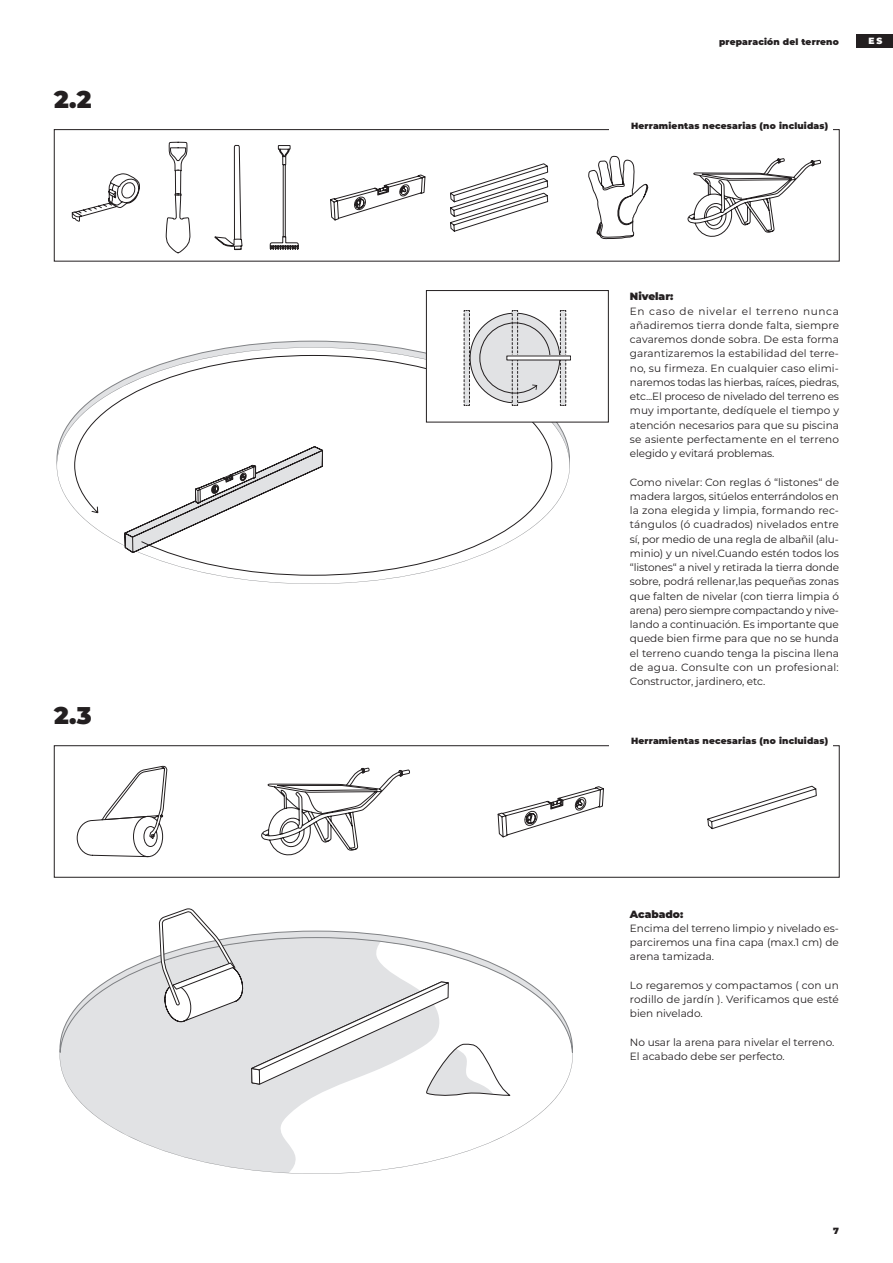
<style>
.page{position:relative;width:893px;height:1263px;background:#fff}
.page>*{position:absolute;margin:0;border:0;box-sizing:border-box;transform-origin:0 0}
.t1{font:900 24.15px "Montserrat";color:#231f20}
.t2{font:10.5px/14.2px "Montserrat";color:#231f20;text-align:justify}
.t3{font:900 10.5px "Montserrat";color:#231f20}
.t4{font:900 9px "Montserrat";letter-spacing:.02em;color:#231f20}
.t5{font:900 9px "Montserrat";color:#fff}
</style>
<div class="page">
<div style="left:857px;top:34px;width:36px;height:13px;background:#231f20"></div>
<svg style="left:57px;top:347px;width:513px;height:237px"></svg>
<svg style="left:74px;top:355px;width:479px;height:221px"></svg>
<svg style="left:60px;top:1058px;width:513px;height:116px"></svg>
<svg style="left:60px;top:955px;width:513px;height:103px"></svg>
<svg style="left:159px;top:909px;width:351px;height:188px"></svg>
<div style="left:54px;top:129px;width:785px;height:132px;border:1px solid #231f20"></div>
<div style="left:54px;top:745px;width:785px;height:132px;border:1px solid #231f20"></div>
<svg style="left:688px;top:158px;width:133px;height:79px"></svg>
<svg style="left:72px;top:173px;width:69px;height:89px"></svg>
<svg style="left:588px;top:156px;width:61px;height:84px"></svg>
<svg style="left:166px;top:142px;width:382px;height:112px"></svg>
<div style="left:426px;top:291px;width:182px;height:131px;background:#fff"></div>
<div style="left:426px;top:290px;width:183px;height:132px;border:1px solid #231f20"></div>
<svg style="left:560px;top:310px;width:6px;height:96px"></svg>
<svg style="left:464px;top:310px;width:6px;height:96px"></svg>
<svg style="left:470px;top:313px;width:90px;height:90px"></svg>
<svg style="left:479px;top:310px;width:72px;height:96px"></svg>
<svg style="left:263px;top:839px;width:96px;height:17px"></svg>
<svg style="left:77px;top:765px;width:87px;height:92px"></svg>
<svg style="left:104px;top:766px;width:713px;height:73px"></svg>
<div style="left:609px;top:120px;width:223px;height:13px;background:#fff"></div>
<div style="left:609px;top:736px;width:223px;height:13px;background:#fff"></div>
<h1 class="t1" style="left:54px;top:86px;width:39px">2.2</h1>
<h1 class="t1" style="left:54px;top:702px;width:39px">2.3</h1>
<p class="t4" style="left:719px;top:37px;width:121px">preparación del terreno</p>
<p class="t4" style="left:631px;top:121px;width:199px">Herramientas necesarias (no incluidas)</p>
<p class="t5" style="left:868px;top:36px;width:15px">ES</p>
<p class="t3" style="left:630px;top:291px;width:45px">Nivelar:</p>
<p class="t2" style="left:630px;top:304px;width:211px">En caso de nivelar el terreno nunca añadiremos tierra donde falta, siempre cavaremos donde sobra. De esta forma garantizaremos la estabilidad del terre&shy;no, su firmeza. En cualquier caso elimi&shy;naremos todas las hierbas, raíces, piedras, etc...El proceso de nivelado del terreno es muy importante, dedíquele el tiempo y atención necesarios para que su piscina se asiente perfectamente en el terreno elegido y evitará problemas.</p>
<p class="t2" style="left:630px;top:475px;width:211px">Como nivelar: Con reglas ó “listones“ de madera largos, sitúelos enterrándolos en la zona elegida y limpia, formando rec&shy;tángulos (ó cuadrados) nivelados entre sí, por medio de una regla de albañil (alu&shy;minio) y un nivel.Cuando estén todos los “listones“ a nivel y retirada la tierra donde sobre, podrá rellenar,las pequeñas zonas que falten de nivelar (con tierra limpia ó arena) pero siempre compactando y nive&shy;lando a continuación. Es importante que quede bien firme para que no se hunda el terreno cuando tenga la piscina llena de agua. Consulte con un profesional:<br>Constructor, jardinero, etc.</p>
<p class="t4" style="left:631px;top:736px;width:199px">Herramientas necesarias (no incluidas)</p>
<p class="t3" style="left:630px;top:908px;width:55px">Acabado:</p>
<p class="t2" style="left:630px;top:921px;width:211px">Encima del terreno limpio y nivelado es&shy;parciremos una fina capa (max.1 cm) de arena tamizada.</p>
<p class="t2" style="left:630px;top:978px;width:211px">Lo regaremos y compactamos ( con un rodillo de jardín ). Verificamos que esté bien nivelado.</p>
<p class="t2" style="left:630px;top:1035px;width:206px">No usar la arena para nivelar el terreno.<br>El acabado debe ser perfecto.</p>
<p class="t4" style="left:833px;top:1225px;width:7px">7</p>
</div>
